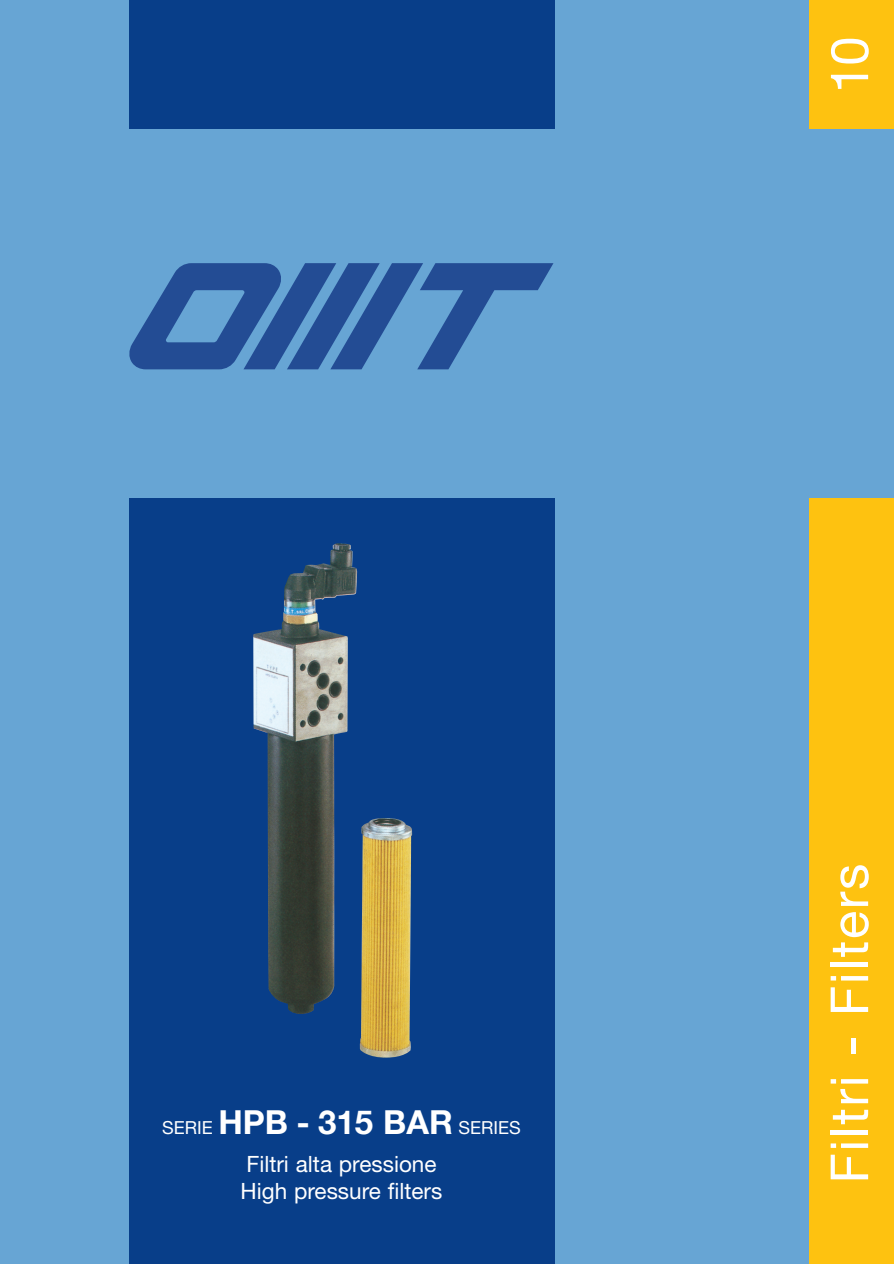
<style>
.page{position:relative;width:894px;height:1264px;background:#67a5d4}
.page>*{position:absolute;margin:0;border:0;box-sizing:border-box;transform-origin:0 0}
.t1{font:52.5px "Helvetica Neue";letter-spacing:.035em;color:#fff}
.t2{font:22.5px/27px "Helvetica Neue";color:#fff}
.t3{font:18px "Helvetica Neue";color:#fff}
.s1{font-weight:700;font-size:33px}
</style>
<div class="page">
<div style="left:129px;top:499px;width:425px;height:765px;background:#083e89"></div>
<div style="left:129px;top:0;width:425px;height:129px;background:#083e89"></div>
<div style="left:809px;top:499px;width:85px;height:765px;background:#fec210"></div>
<div style="left:809px;top:0;width:85px;height:129px;background:#fec210"></div>
<svg style="left:129px;top:263px;width:424px;height:106px"></svg>
<img style="left:253px;top:543px;width:159px;height:515px">
<h1 class="t1" style="left:830px;top:93px;width:58px;rotate:-90deg">10</h1>
<p class="t3" style="left:162px;top:1121px;width:360px">SERIE <span class="s1">HPB - 315 BAR</span> SERIES</p>
<p class="t2" style="left:241px;top:1152px;width:203px">Filtri alta pressione<br>High pressure filters</p>
<h1 class="t1" style="left:830px;top:1183px;width:321px;rotate:-90deg">Filtri - Filters</h1>
</div>
